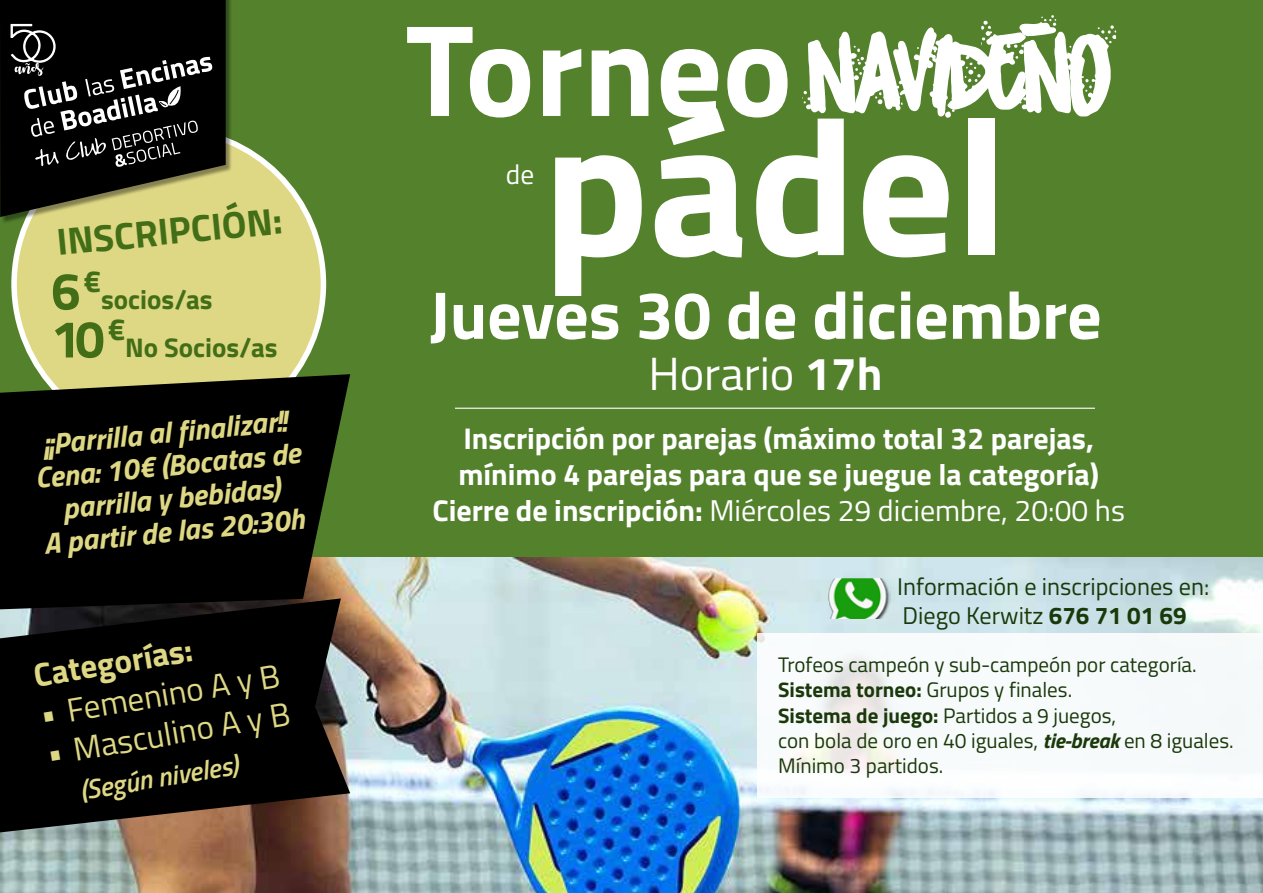
<style>
.page{position:relative;width:1263px;height:893px;background:#53812c}
.page>*{position:absolute;margin:0;border:0;box-sizing:border-box;transform-origin:0 0}
.t1{font:700 195px "Titillium Web";color:#fff}
.t2{font:106.65px "Alarma Social";color:#fff}
.t3{font:700 67.5px "Titillium Web";color:#fff}
.t4{font:700 52.5px "Titillium Web";color:#436e18}
.t5{font:46.5px "Titillium Web";color:#fff}
.t6{font:700 37.8px "Titillium Web";color:#436e18}
.t7{font:33px "Titillium Web";color:#ded884}
.t8{font:700 33px "Titillium Web";color:#ded884}
.t9{font:700 30px/36px "Titillium Web";color:#fff;text-align:center}
.t10{font:italic 700 29.55px/33px "Titillium Web";color:#ded884;text-align:center}
.t11{font:27.45px "Titillium Web";color:#fff}
.t12{font:700 27px "Titillium Web";color:#436e18}
.t13{font:italic 600 27px "Titillium Web";color:#ded884}
.t14{font:24.15px/29.1px "Titillium Web";color:#1a390b}
.t15{font:21px/25.2px "Titillium Web";color:#1a390b}
.s1{font-family:"Titillium Web";font-weight:700;font-size:130.8px}
.s2{font-weight:700}
.s3{font-weight:400}
.s4{font-weight:700;font-style:italic}
</style>
<div class="page">
<img style="left:0;top:557px;width:1263px;height:336px">
<div style="left:14px;top:129px;width:309px;height:310px;background:#ded884;border-radius:50%"></div>
<svg style="left:0;top:609px;width:350px;height:223px;background:#151210"></svg>
<svg style="left:0;top:374px;width:350px;height:235px;background:#0e0f08"></svg>
<div style="left:1px;top:0;width:232px;height:224px;background:#000;opacity:.4"></div>
<svg style="left:0;top:0;width:226px;height:217px;fill:#000"></svg>
<svg style="left:9px;top:23px;width:204px;height:144px;background:#222"></svg>
<img style="left:827px;top:578px;width:63px;height:41px">
<svg style="left:757px;top:634px;width:506px;height:164px;background:#f7f9f9"></svg>
<hr style="left:455px;top:408px;width:640px;height:1px;background:#fff">
<h3 class="t6" style="left:54px;top:212px;width:228px;rotate:-5deg">INSCRIPCIÓN:</h3>
<h3 class="t4" style="left:51px;top:251px;width:52px">6<sup>€</sup></h3>
<p class="t12" style="left:101px;top:279px;width:113px">socios/as</p>
<h3 class="t4" style="left:51px;top:299px;width:76px">10<sup>€</sup></h3>
<p class="t12" style="left:125px;top:327px;width:154px">No Socios/as</p>
<h3 class="t10" style="left:31px;top:426px;width:268px;rotate:-5deg">¡¡Parrilla al finalizar!!<br>Cena: 10€ (Bocatas de parrilla y bebidas)<br>A partir de las 20:30h</h3>
<h3 class="t8" style="left:30px;top:650px;width:162px;rotate:-9deg">Categorías:</h3>
<h3 class="t7" style="left:37px;top:690px;width:244px;rotate:-9deg">• Femenino A y B</h3>
<h3 class="t7" style="left:43px;top:729px;width:248px;rotate:-9deg">• Masculino A y B</h3>
<p class="t13" style="left:77px;top:771px;width:160px;rotate:-10deg">(Según niveles)</p>
<h2 class="t2" style="left:405px;top:15px;width:704px"><span class="s1">Torneo</span> NAVIDEÑO</h2>
<h1 class="t1" style="left:543px;top:38px;width:466px">pádel</h1>
<h3 class="t11" style="left:506px;top:154px;width:30px">de</h3>
<h3 class="t3" style="left:429px;top:264px;width:674px">Jueves 30 de diciembre</h3>
<h3 class="t5" style="left:648px;top:339px;width:236px">Horario <span class="s2">17h</span></h3>
<h3 class="t9" style="left:432px;top:419px;width:694px">Inscripción por parejas (máximo total 32 parejas, mínimo 4 parejas para que se juegue la categoría)<br>Cierre de inscripción: <span class="s3">Miércoles 29 diciembre, 20:00 hs</span></h3>
<p class="t14" style="left:897px;top:571px;width:313px">Información e inscripciones en:<br>Diego Kerwitz <span class="s2">676 71 01 69</span></p>
<p class="t15" style="left:778px;top:651px;width:457px">Trofeos campeón y sub-campeón por categoría.<br><span class="s2">Sistema torneo:</span> Grupos y finales.<br><span class="s2">Sistema de juego:</span> Partidos a 9 juegos,<br>con bola de oro en 40 iguales, <span class="s4">tie-break</span> en 8 iguales.<br>Mínimo 3 partidos.</p>
</div>
